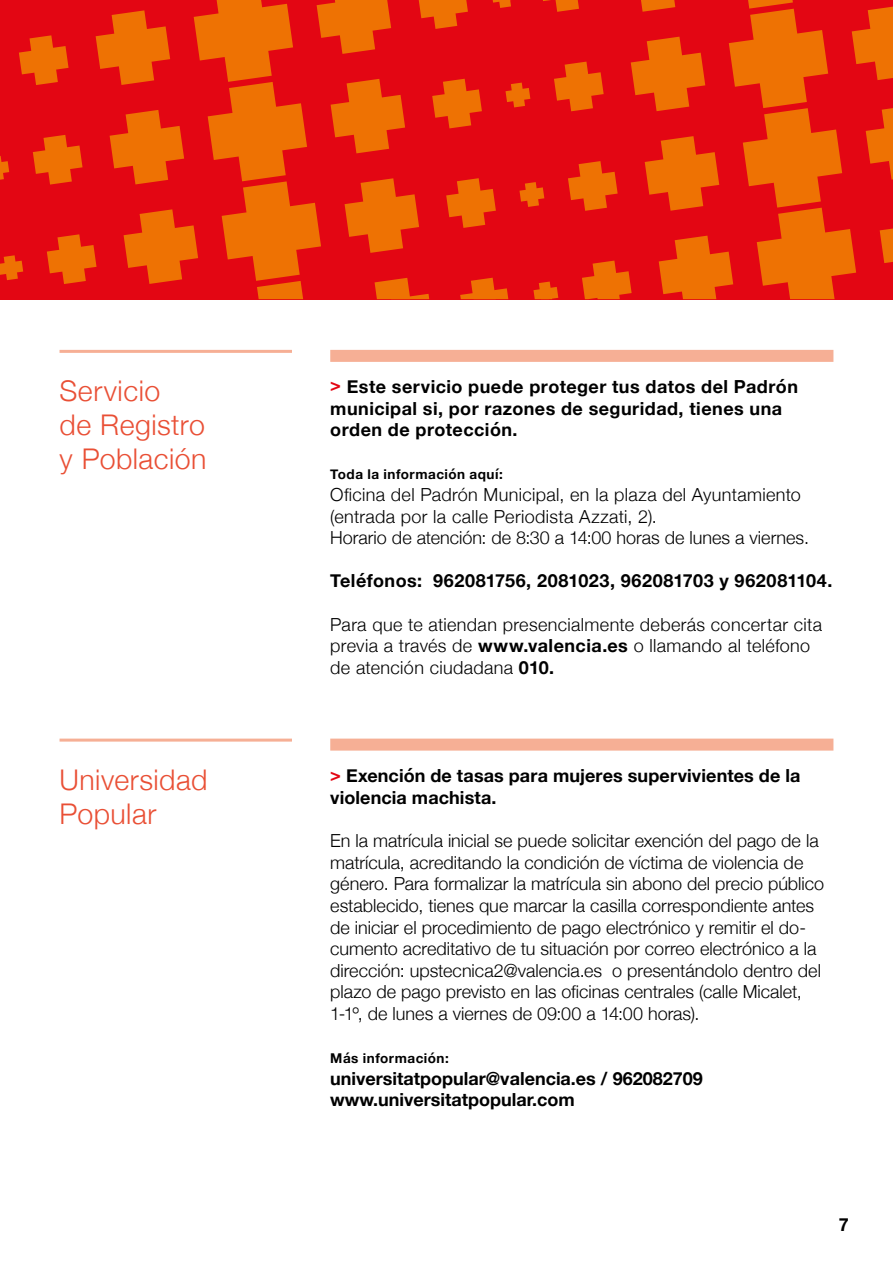
<style>
.page{position:relative;width:893px;height:1263px;background:#fff}
.page>*{position:absolute;margin:0;border:0;box-sizing:border-box;transform-origin:0 0}
.t1{font:300 28.5px/34.2px "Helvetica Neue";letter-spacing:.015em;color:#e94f35}
.t2{font:300 18px/21.6px "Helvetica Neue";color:#000}
.t3{font:700 18px/21.6px "Helvetica Neue";letter-spacing:.01em;color:#000}
.t4{font:300 18px/21.6px "Helvetica Neue";letter-spacing:.02em;color:#000}
.t5{font:700 18px "Helvetica Neue";letter-spacing:.03em;color:#000}
.t6{font:700 13.5px "Helvetica Neue";letter-spacing:.035em;color:#000}
.s1{color:#e30613}
.s2{font-weight:700}
</style>
<div class="page">
<hr style="left:60px;top:350px;width:232px;height:3px;background:#f6af95">
<div style="left:330px;top:350px;width:503px;height:12px;background:#f6af95"></div>
<hr style="left:60px;top:739px;width:232px;height:3px;background:#f6af95">
<div style="left:330px;top:739px;width:503px;height:12px;background:#f6af95"></div>
<svg style="left:0;top:0;width:893px;height:299px;background:#e62a0d"></svg>
<h1 class="t1" style="left:60px;top:371px;width:149px">Servicio<br>de Registro y Población</h1>
<h1 class="t1" style="left:60px;top:761px;width:150px">Universidad<br>Popular</h1>
<p class="t3" style="left:330px;top:376px;width:469px"><span class="s1">&gt;</span> Este servicio puede proteger tus datos del Padrón municipal si, por razones de seguridad, tienes una orden de protección.</p>
<p class="t6" style="left:330px;top:464px;width:174px">Toda la información aquí:</p>
<p class="t2" style="left:330px;top:482px;width:480px">Oficina del Padrón Municipal, en la plaza del Ayuntamiento (entrada por la calle Periodista Azzati, 2).<br>Horario de atención: de 8:30 a 14:00 horas de lunes a viernes.</p>
<p class="t5" style="left:330px;top:567px;width:504px">Teléfonos: 962081756, 2081023, 962081703 y 962081104.</p>
<p class="t4" style="left:330px;top:612px;width:493px">Para que te atiendan presencialmente deberás concertar cita previa a través de <span class="s2">www.valencia.es</span> o llamando al teléfono de atención ciudadana <span class="s2">010.</span></p>
<p class="t3" style="left:330px;top:766px;width:472px"><span class="s1">&gt;</span> Exención de tasas para mujeres supervivientes de la violencia machista.</p>
<p class="t2" style="left:330px;top:829px;width:495px">En la matrícula inicial se puede solicitar exención del pago de la matrícula, acreditando la condición de víctima de violencia de género. Para formalizar la matrícula sin abono del precio público establecido, tienes que marcar la casilla correspondiente antes de iniciar el procedimiento de pago electrónico y remitir el do&shy;cumento acreditativo de tu situación por correo electrónico a la dirección: upstecnica2@valencia.es o presentándolo dentro del plazo de pago previsto en las oficinas centrales (calle Micalet, 1-1º, de lunes a viernes de 09:00 a 14:00 horas).</p>
<p class="t6" style="left:330px;top:1048px;width:120px">Más información:</p>
<p class="t3" style="left:330px;top:1068px;width:374px">universitatpopular@valencia.es / 962082709 www.universitatpopular.com</p>
<p class="t3" style="left:839px;top:1214px;width:12px">7</p>
</div>
